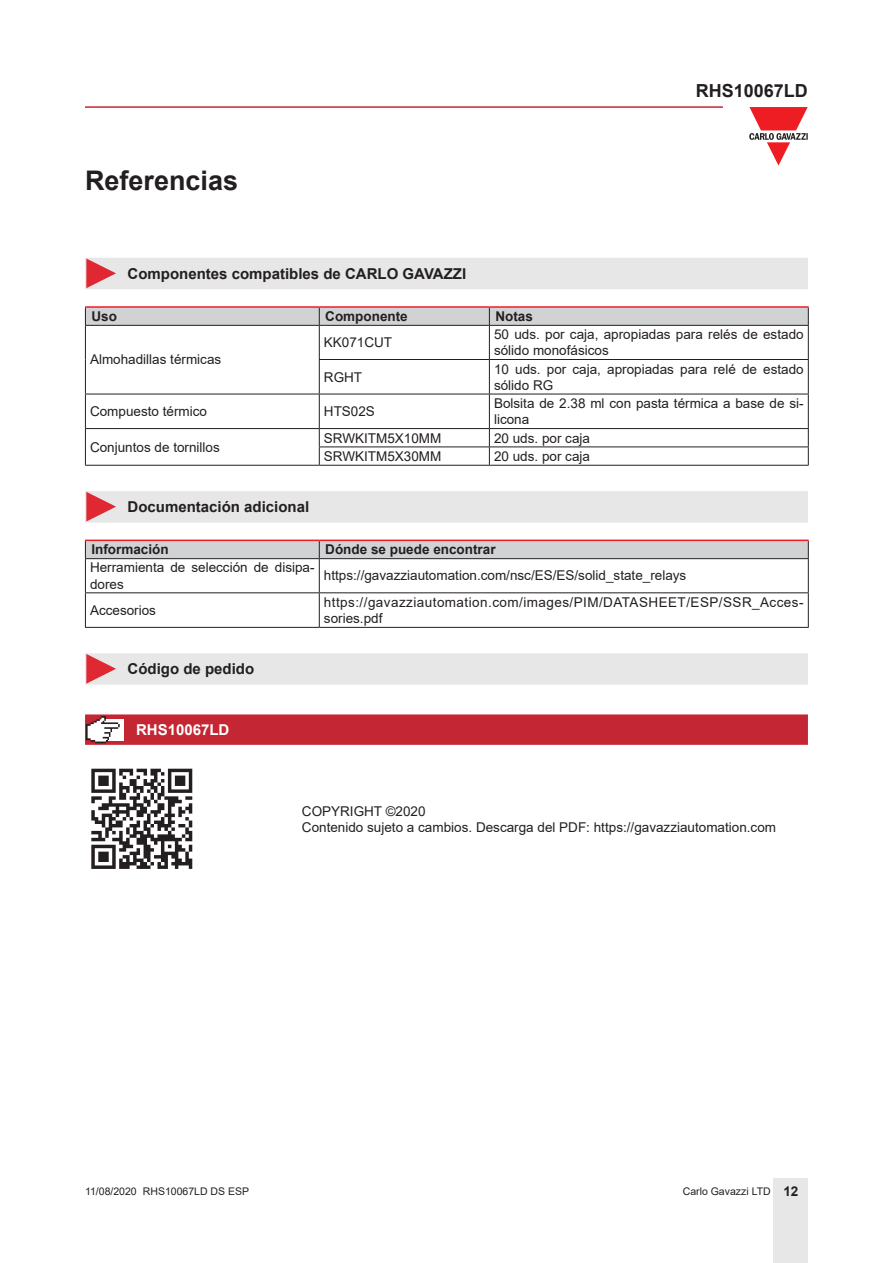
<style>
.page{position:relative;width:893px;height:1263px;background:#fff}
.page>*{position:absolute;margin:0;border:0;box-sizing:border-box;transform-origin:0 0}
.Titolo01{font:700 27px "Arial";color:#231f20}
.t1{font:700 18px "Arial";color:#231f20}
.Titolo03{font:700 15px "Arial";color:#231f20}
.Titolo04{font:700 15px "Arial";color:#fff}
.TestoTabellaSx{font:13.5px/16.2px "Arial";color:#231f20}
.TestoTabellaSx-2{font:13.5px/16.2px "Arial";letter-spacing:.035em;color:#231f20}
.TitoloTabellaSx{font:700 13.5px "Arial";color:#231f20}
.t2{font:10.5px "Arial";color:#231f20}
.s1{font-weight:700;font-size:13.5px}
</style>
<div class="page">
<hr style="left:85px;top:106px;width:638px;height:2px;background:#c42633">
<div style="left:774px;top:1178px;width:34px;height:85px;background:#e7e7e8"></div>
<svg style="left:749px;top:107px;width:59px;height:59px"></svg>
<div style="left:85px;top:258px;width:723px;height:31px;background:#e7e7e8"></div>
<hr style="left:85px;top:306px;width:234px;height:2px;background:#ee1d23">
<hr style="left:319px;top:306px;width:170px;height:2px;background:#ee1d23">
<hr style="left:489px;top:306px;width:320px;height:2px;background:#ee1d23">
<svg style="left:85px;top:307px;width:724px;height:18px;background:#cfc7ca"></svg>
<hr style="left:85px;top:325px;width:234px;height:1px;background:#231f20">
<hr style="left:85px;top:326px;width:1px;height:33px;background:#231f20">
<hr style="left:319px;top:325px;width:170px;height:1px;background:#231f20">
<hr style="left:319px;top:326px;width:1px;height:33px;background:#231f20">
<hr style="left:489px;top:325px;width:320px;height:1px;background:#231f20">
<hr style="left:489px;top:326px;width:1px;height:33px;background:#231f20">
<hr style="left:808px;top:326px;width:1px;height:33px;background:#231f20">
<hr style="left:85px;top:359px;width:1px;height:35px;background:#231f20">
<hr style="left:319px;top:359px;width:170px;height:1px;background:#231f20">
<hr style="left:319px;top:360px;width:1px;height:34px;background:#231f20">
<hr style="left:489px;top:359px;width:320px;height:1px;background:#231f20">
<hr style="left:489px;top:360px;width:1px;height:34px;background:#231f20">
<hr style="left:808px;top:360px;width:1px;height:34px;background:#231f20">
<hr style="left:85px;top:394px;width:234px;height:1px;background:#231f20">
<hr style="left:85px;top:394px;width:1px;height:34px;background:#231f20">
<hr style="left:319px;top:394px;width:170px;height:1px;background:#231f20">
<hr style="left:319px;top:394px;width:1px;height:34px;background:#231f20">
<hr style="left:489px;top:394px;width:320px;height:1px;background:#231f20">
<hr style="left:489px;top:394px;width:1px;height:34px;background:#231f20">
<hr style="left:808px;top:394px;width:1px;height:34px;background:#231f20">
<hr style="left:85px;top:428px;width:234px;height:1px;background:#231f20">
<hr style="left:319px;top:428px;width:170px;height:1px;background:#231f20">
<hr style="left:489px;top:428px;width:320px;height:1px;background:#231f20">
<svg style="left:85px;top:429px;width:1px;height:36px"></svg>
<hr style="left:319px;top:446px;width:170px;height:1px;background:#231f20">
<svg style="left:319px;top:429px;width:1px;height:36px"></svg>
<hr style="left:489px;top:446px;width:320px;height:1px;background:#231f20">
<svg style="left:489px;top:429px;width:1px;height:36px"></svg>
<svg style="left:808px;top:429px;width:1px;height:36px"></svg>
<hr style="left:85px;top:465px;width:234px;height:1px;background:#231f20">
<hr style="left:319px;top:465px;width:170px;height:1px;background:#231f20">
<hr style="left:489px;top:465px;width:320px;height:1px;background:#231f20">
<div style="left:85px;top:491px;width:723px;height:32px;background:#e7e7e8"></div>
<svg style="left:85px;top:540px;width:724px;height:18px;background:#d2c6c8"></svg>
<hr style="left:85px;top:558px;width:234px;height:1px;background:#231f20">
<hr style="left:85px;top:559px;width:1px;height:33px;background:#231f20">
<hr style="left:319px;top:558px;width:490px;height:1px;background:#231f20">
<hr style="left:319px;top:559px;width:1px;height:33px;background:#231f20">
<hr style="left:808px;top:559px;width:1px;height:33px;background:#231f20">
<hr style="left:85px;top:592px;width:234px;height:1px;background:#231f20">
<hr style="left:85px;top:593px;width:1px;height:34px;background:#231f20">
<hr style="left:319px;top:592px;width:490px;height:1px;background:#231f20">
<hr style="left:319px;top:593px;width:1px;height:34px;background:#231f20">
<hr style="left:808px;top:593px;width:1px;height:34px;background:#231f20">
<hr style="left:85px;top:627px;width:234px;height:1px;background:#231f20">
<hr style="left:319px;top:627px;width:490px;height:1px;background:#231f20">
<div style="left:85px;top:653px;width:723px;height:32px;background:#e7e7e8"></div>
<svg style="left:85px;top:714px;width:723px;height:31px;background:#c5303c"></svg>
<img style="left:91px;top:768px;width:102px;height:101px">
<p class="Titolo01" style="left:85px;top:161px;width:155px">Referencias</p>
<p class="Titolo03" style="left:128px;top:263px;width:340px">Componentes compatibles de CARLO GAVAZZI</p>
<h2 class="t1" style="left:696px;top:78px;width:114px">RHS10067LD</h2>
<p class="TitoloTabellaSx" style="left:91px;top:307px;width:27px">Uso</p>
<p class="TitoloTabellaSx" style="left:325px;top:307px;width:84px">Componente</p>
<p class="TitoloTabellaSx" style="left:495px;top:307px;width:39px">Notas</p>
<p class="TestoTabellaSx" style="left:90px;top:351px;width:133px">Almohadillas térmicas</p>
<p class="TestoTabellaSx" style="left:324px;top:334px;width:70px">KK071CUT</p>
<p class="TestoTabellaSx" style="left:494px;top:326px;width:311px">50 uds. por caja, apropiadas para relés de estado sólido monofásicos</p>
<p class="TestoTabellaSx" style="left:324px;top:369px;width:40px">RGHT</p>
<p class="TestoTabellaSx" style="left:494px;top:361px;width:311px">10 uds. por caja, apropiadas para relé de estado sólido RG</p>
<p class="TestoTabellaSx" style="left:90px;top:403px;width:119px">Compuesto térmico</p>
<p class="TestoTabellaSx" style="left:324px;top:403px;width:53px">HTS02S</p>
<p class="TestoTabellaSx" style="left:494px;top:395px;width:311px">Bolsita de 2.38 ml con pasta térmica a base de si&shy;licona</p>
<p class="TestoTabellaSx" style="left:90px;top:439px;width:131px">Conjuntos de tornillos</p>
<p class="TestoTabellaSx" style="left:324px;top:430px;width:119px">SRWKITM5X10MM</p>
<p class="TestoTabellaSx" style="left:494px;top:430px;width:98px">20 uds. por caja</p>
<p class="TestoTabellaSx" style="left:324px;top:448px;width:119px">SRWKITM5X30MM</p>
<p class="TestoTabellaSx" style="left:494px;top:448px;width:98px">20 uds. por caja</p>
<p class="Titolo03" style="left:128px;top:496px;width:183px">Documentación adicional</p>
<p class="TitoloTabellaSx" style="left:91px;top:540px;width:79px">Información</p>
<p class="TitoloTabellaSx" style="left:325px;top:540px;width:172px">Dónde se puede encontrar</p>
<p class="TestoTabellaSx" style="left:90px;top:559px;width:226px">Herramienta de selección de disipa&shy;dores</p>
<p class="TestoTabellaSx" style="left:324px;top:567px;width:364px">https://gavazziautomation.com/nsc/ES/ES/solid_state_relays</p>
<p class="TestoTabellaSx" style="left:90px;top:602px;width:68px">Accesorios</p>
<p class="TestoTabellaSx-2" style="left:324px;top:594px;width:481px">https://gavazziautomation.com/images/PIM/DATASHEET/ESP/SSR_Acces&shy;sories.pdf</p>
<p class="Titolo03" style="left:128px;top:659px;width:128px">Código de pedido</p>
<p class="Titolo04" style="left:136px;top:719px;width:95px">RHS10067LD</p>
<p class="TestoTabellaSx" style="left:302px;top:803px;width:125px">COPYRIGHT ©2020</p>
<p class="TestoTabellaSx" style="left:302px;top:819px;width:476px">Contenido sujeto a cambios. Descarga del PDF: https://gavazziautomation.com</p>
<p class="t2" style="left:85px;top:1183px;width:166px">11/08/2020 RHS10067LD DS ESP</p>
<p class="t2" style="left:683px;top:1183px;width:117px">Carlo Gavazzi LTD <span class="s1">12</span></p>
</div>
